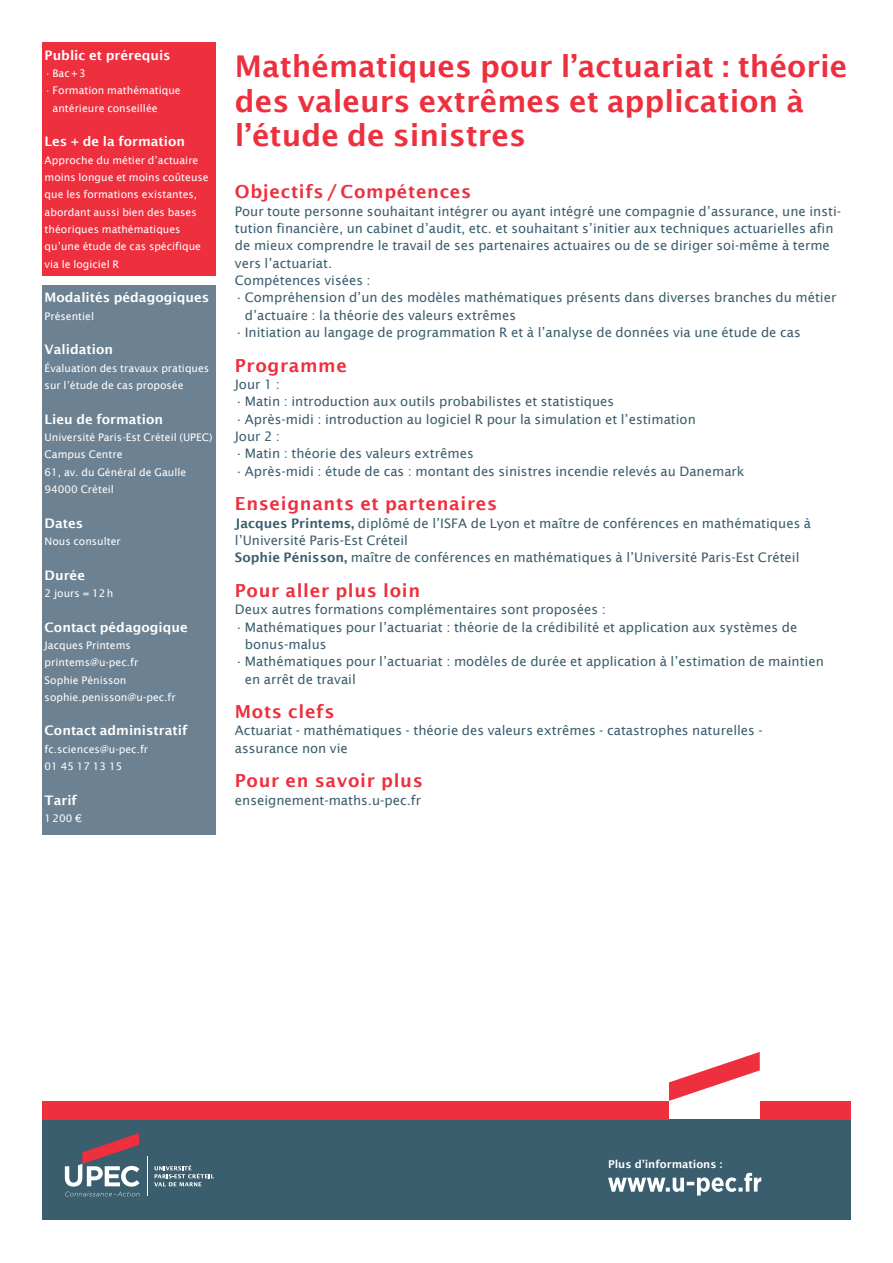
<style>
.page{position:relative;width:893px;height:1263px;background:#fff}
.page>*{position:absolute;margin:0;border:0;box-sizing:border-box;transform-origin:0 0}
.gros_titre{font:600 30px/34.7px "Lucida Sans";color:#ee2f3e}
.grande_colonne_sous{font:600 18px "Lucida Sans";letter-spacing:.035em;color:#ee2f3e}
.grande__colonne_text{font:13.2px/17.2px "Lucida Sans";color:#3b5e6e}
.grande_colonne_texte{font:13.2px/17.2px "Lucida Sans";color:#3b5e6e}
.petite_colonne_titre{font:600 13.2px "Lucida Sans";color:#fff}
.t1{font:600 10.8px "Lucida Sans";color:#fff}
.petite_colonne_texte{font:10.5px/17.2px "Lucida Sans";color:#fff}
.s1{font-weight:600}
</style>
<div class="page">
<div style="left:42px;top:1119px;width:808px;height:101px;background:#3b5e6e"></div>
<div style="left:42px;top:1101px;width:627px;height:18px;background:#ee2f3e"></div>
<div style="left:760px;top:1101px;width:90px;height:18px;background:#ee2f3e"></div>
<svg style="left:669px;top:1052px;width:91px;height:49px"></svg>
<svg style="left:154px;top:1165px;width:60px;height:21px"></svg>
<svg style="left:65px;top:1133px;width:75px;height:63px"></svg>
<hr style="left:147px;top:1156px;width:1px;height:40px;background:#fff">
<svg style="left:608px;top:1173px;width:153px;height:22px"></svg>
<div style="left:43px;top:43px;width:173px;height:242px;background:#ee2f3e"></div>
<div style="left:43px;top:285px;width:173px;height:549px;background:#6c8191"></div>
<div style="left:0;top:276px;width:224px;height:9px;background:#fff"></div>
<p class="petite_colonne_titre" style="left:45px;top:48px;width:128px">Public et prérequis</p>
<p class="petite_colonne_texte" style="left:45px;top:65px;width:43px">∙ Bac + 3</p>
<p class="petite_colonne_texte" style="left:53px;top:82px;width:130px;text-indent:-8px">∙ Formation mathématique antérieure conseillée</p>
<p class="petite_colonne_titre" style="left:45px;top:134px;width:142px">Les + de la formation</p>
<p class="petite_colonne_texte" style="left:45px;top:151px;width:166px">Approche du métier d’actuaire moins longue et moins coûteuse que les formations existantes, abordant aussi bien des bases théoriques mathématiques qu’une étude de cas spécifique via le logiciel R</p>
<p class="petite_colonne_titre" style="left:45px;top:290px;width:166px">Modalités pédagogiques</p>
<p class="petite_colonne_texte" style="left:45px;top:307px;width:51px">Présentiel</p>
<p class="petite_colonne_titre" style="left:45px;top:342px;width:70px">Validation</p>
<p class="petite_colonne_texte" style="left:45px;top:359px;width:166px">Évaluation des travaux pratiques sur l’étude de cas proposée</p>
<p class="petite_colonne_titre" style="left:45px;top:411px;width:120px">Lieu de formation</p>
<p class="petite_colonne_texte" style="left:45px;top:429px;width:169px">Université Paris-Est Créteil (UPEC)</p>
<p class="petite_colonne_texte" style="left:45px;top:446px;width:79px">Campus Centre</p>
<p class="petite_colonne_texte" style="left:45px;top:463px;width:143px">61, av. du Général de Gaulle</p>
<p class="petite_colonne_texte" style="left:45px;top:481px;width:71px">94000 Créteil</p>
<p class="petite_colonne_titre" style="left:45px;top:515px;width:40px">Dates</p>
<p class="petite_colonne_texte" style="left:45px;top:532px;width:78px">Nous consulter</p>
<p class="petite_colonne_titre" style="left:45px;top:567px;width:42px">Durée</p>
<p class="petite_colonne_texte" style="left:45px;top:584px;width:70px">2 jours = 12 h</p>
<p class="petite_colonne_titre" style="left:45px;top:619px;width:145px">Contact pédagogique</p>
<p class="petite_colonne_texte" style="left:45px;top:636px;width:88px">Jacques Printems</p>
<p class="petite_colonne_texte" style="left:45px;top:654px;width:95px">printems@u-pec.fr<br>Sophie Pénisson</p>
<p class="petite_colonne_texte" style="left:45px;top:688px;width:133px">sophie.penisson@u-pec.fr</p>
<p class="petite_colonne_titre" style="left:45px;top:723px;width:145px">Contact administratif</p>
<p class="petite_colonne_texte" style="left:45px;top:740px;width:105px">fc.sciences@u-pec.fr</p>
<p class="petite_colonne_texte" style="left:45px;top:758px;width:79px">01 45 17 13 15</p>
<p class="petite_colonne_titre" style="left:45px;top:792px;width:34px">Tarif</p>
<p class="petite_colonne_texte" style="left:45px;top:810px;width:39px">1 200 €</p>
<p class="gros_titre" style="left:235px;top:49px;width:614px">Mathématiques pour l’actuariat : théorie des valeurs extrêmes et application à l’étude de sinistres</p>
<p class="grande_colonne_sous" style="left:235px;top:182px;width:238px">Objectifs / Compétences</p>
<p class="grande__colonne_text" style="left:235px;top:202px;width:608px">Pour toute personne souhaitant intégrer ou ayant intégré une compagnie d’assurance, une insti&shy;tution financière, un cabinet d’audit, etc. et souhaitant s’initier aux techniques actuarielles afin de mieux comprendre le travail de ses partenaires actuaires ou de se diriger soi-même à terme vers l’actuariat.</p>
<p class="grande__colonne_text" style="left:235px;top:272px;width:137px">Compétences visées :</p>
<p class="grande__colonne_text" style="left:245px;top:289px;width:593px;text-indent:-10px">∙ Compréhension d’un des modèles mathématiques présents dans diverses branches du métier d’actuaire : la théorie des valeurs extrêmes</p>
<p class="grande__colonne_text" style="left:235px;top:324px;width:567px">∙ Initiation au langage de programmation R et à l’analyse de données via une étude de cas</p>
<p class="grande_colonne_sous" style="left:235px;top:355px;width:114px">Programme</p>
<p class="grande__colonne_text" style="left:235px;top:376px;width:47px">Jour 1 :</p>
<p class="grande__colonne_text" style="left:235px;top:393px;width:381px">∙ Matin : introduction aux outils probabilistes et statistiques</p>
<p class="grande__colonne_text" style="left:235px;top:410px;width:462px">∙ Après-midi : introduction au logiciel R pour la simulation et l’estimation</p>
<p class="grande__colonne_text" style="left:235px;top:428px;width:47px">Jour 2 :</p>
<p class="grande__colonne_text" style="left:235px;top:445px;width:240px">∙ Matin : théorie des valeurs extrêmes</p>
<p class="grande__colonne_text" style="left:235px;top:462px;width:511px">∙ Après-midi : étude de cas : montant des sinistres incendie relevés au Danemark</p>
<p class="grande_colonne_sous" style="left:235px;top:493px;width:264px">Enseignants et partenaires</p>
<p class="grande__colonne_text" style="left:235px;top:514px;width:578px"><span class="s1">Jacques Printems,</span> diplômé de l’ISFA de Lyon et maître de conférences en mathématiques à l’Université Paris-Est Créteil</p>
<p class="grande__colonne_text" style="left:235px;top:549px;width:566px"><span class="s1">Sophie Pénisson,</span> maître de conférences en mathématiques à l’Université Paris-Est Créteil</p>
<p class="grande_colonne_sous" style="left:235px;top:580px;width:187px">Pour aller plus loin</p>
<p class="grande_colonne_texte" style="left:235px;top:601px;width:372px">Deux autres formations complémentaires sont proposées :</p>
<p class="grande_colonne_texte" style="left:245px;top:618px;width:554px;text-indent:-10px">∙ Mathématiques pour l’actuariat : théorie de la crédibilité et application aux systèmes de bonus-malus</p>
<p class="grande_colonne_texte" style="left:245px;top:653px;width:580px;text-indent:-10px">∙ Mathématiques pour l’actuariat : modèles de durée et application à l’estimation de maintien en arrêt de travail</p>
<p class="grande_colonne_sous" style="left:235px;top:701px;width:101px">Mots clefs</p>
<p class="grande_colonne_texte" style="left:235px;top:722px;width:529px">Actuariat - mathématiques - théorie des valeurs extrêmes - catastrophes naturelles - assurance non vie</p>
<p class="grande_colonne_sous" style="left:235px;top:771px;width:189px">Pour en savoir plus</p>
<p class="grande__colonne_text" style="left:235px;top:791px;width:188px">enseignement-maths.u-pec.fr</p>
<p class="t1" style="left:608px;top:1158px;width:116px">Plus d’informations :</p>
</div>
